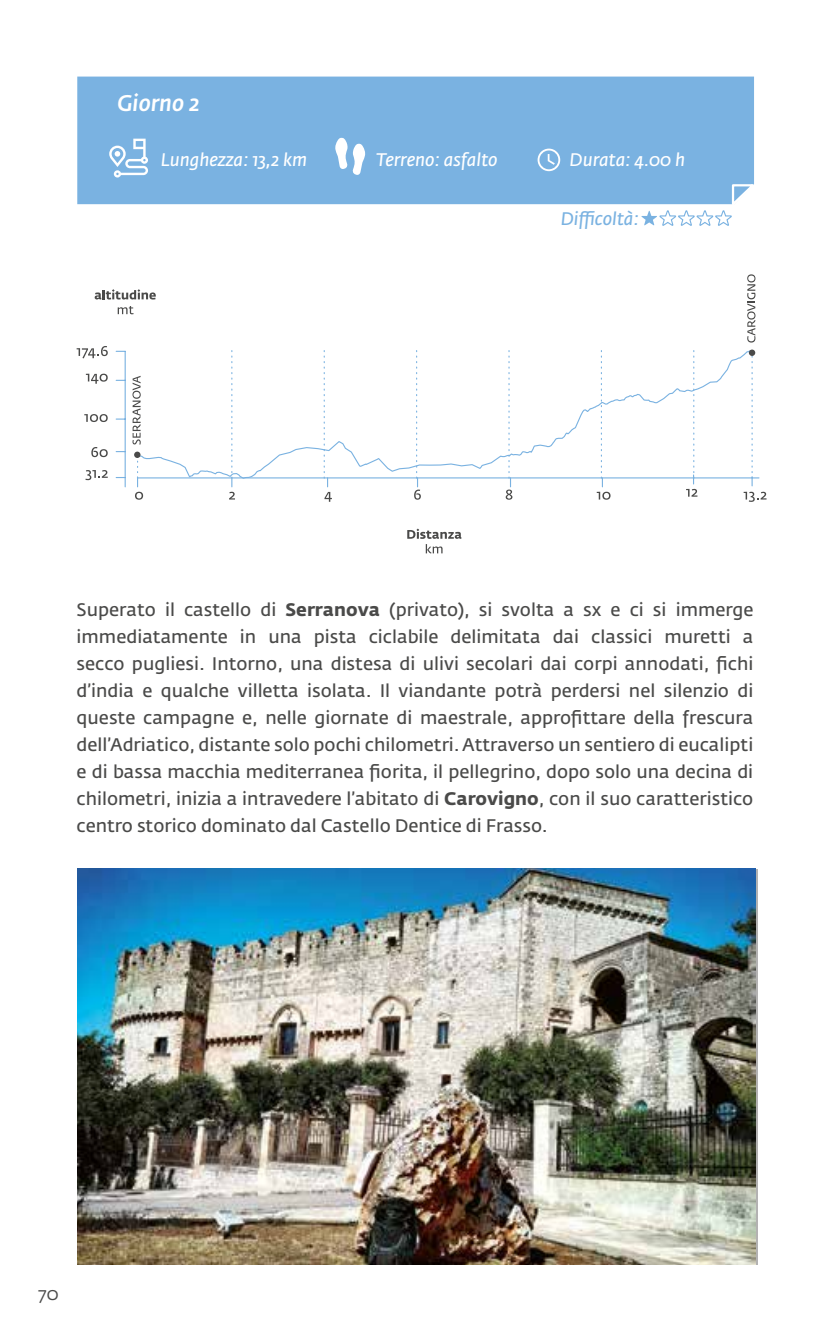
<style>
.page{position:relative;width:830px;height:1340px;background:#fff}
.page>*{position:absolute;margin:0;border:0;box-sizing:border-box;transform-origin:0 0}
.t1{font:italic 500 22.5px "Fedra Sans Std";color:#fff}
.t2{font:18px/27px "Fedra Sans Std";color:#4a4a49;text-align:justify}
.t3{font:italic 18px "Fedra Sans Std";color:#fff}
.t4{font:italic 18px "Fedra Sans Std";color:#7ab2e1}
.t5{font:18px "Fedra Sans Std";color:#4a4a49}
.s1{font-weight:700}
</style>
<div class="page">
<div style="left:77px;top:77px;width:676px;height:127px;background:#7ab2e1"></div>
<svg style="left:109px;top:139px;width:39px;height:38px"></svg>
<svg style="left:537px;top:149px;width:23px;height:22px"></svg>
<img style="left:77px;top:868px;width:678px;height:396px">
<svg style="left:334px;top:137px;width:31px;height:38px"></svg>
<hr style="left:137px;top:477px;width:621px;height:1px;background:#7ab2e1">
<svg style="left:743px;top:492px;width:23px;height:10px"></svg>
<hr style="left:124px;top:351px;width:2px;height:136px;background:#7ab2e1">
<svg style="left:407px;top:528px;width:54px;height:25px"></svg>
<svg style="left:95px;top:289px;width:61px;height:10px"></svg>
<svg style="left:118px;top:306px;width:15px;height:8px"></svg>
<svg style="left:135px;top:479px;width:8px;height:20px"></svg>
<svg style="left:85px;top:470px;width:23px;height:10px"></svg>
<svg style="left:91px;top:447px;width:17px;height:10px"></svg>
<svg style="left:84px;top:414px;width:24px;height:8px"></svg>
<svg style="left:86px;top:374px;width:22px;height:10px"></svg>
<svg style="left:77px;top:346px;width:31px;height:12px"></svg>
<svg style="left:229px;top:479px;width:6px;height:20px"></svg>
<svg style="left:324px;top:479px;width:8px;height:23px"></svg>
<svg style="left:414px;top:479px;width:6px;height:20px"></svg>
<svg style="left:505px;top:479px;width:7px;height:20px"></svg>
<svg style="left:596px;top:479px;width:14px;height:20px"></svg>
<svg style="left:686px;top:479px;width:11px;height:17px"></svg>
<svg style="left:137px;top:350px;width:615px;height:129px"></svg>
<svg style="left:132px;top:376px;width:9px;height:68px"></svg>
<div style="left:134px;top:451px;width:6px;height:7px;background:#4a4a49;border-radius:50%"></div>
<svg style="left:747px;top:274px;width:8px;height:68px"></svg>
<svg style="left:748px;top:349px;width:6px;height:7px"></svg>
<svg style="left:641px;top:183px;width:113px;height:43px"></svg>
<p class="t1" style="left:117px;top:89px;width:83px">Giorno 2</p>
<p class="t3" style="left:161px;top:148px;width:148px">Lunghezza: 13,2 km</p>
<p class="t3" style="left:376px;top:148px;width:123px">Terreno: asfalto</p>
<p class="t3" style="left:569px;top:148px;width:117px">Durata: 4.00 h</p>
<p class="t4" style="left:560px;top:207px;width:79px">Difficoltà:</p>
<p class="t2" style="left:77px;top:596px;width:678px">Superato il castello di <span class="s1">Serranova</span> (privato), si svolta a sx e ci si immerge immediatamente in una pista ciclabile delimitata dai classici muretti a secco pugliesi. Intorno, una distesa di ulivi secolari dai corpi annodati, fichi d’india e qualche villetta isolata. Il viandante potrà perdersi nel silenzio di queste campagne e, nelle giornate di maestrale, approfittare della frescura dell’Adriatico, distante solo pochi chilometri. Attraverso un sentiero di eucalipti e di bassa macchia mediterranea fiorita, il pellegrino, dopo solo una decina di chilometri, inizia a intravedere l’abitato di <span class="s1">Carovigno</span>, con il suo caratteristico centro storico dominato dal Castello Dentice di Frasso.</p>
<p class="t5" style="left:39px;top:1282px;width:22px">70</p>
</div>
